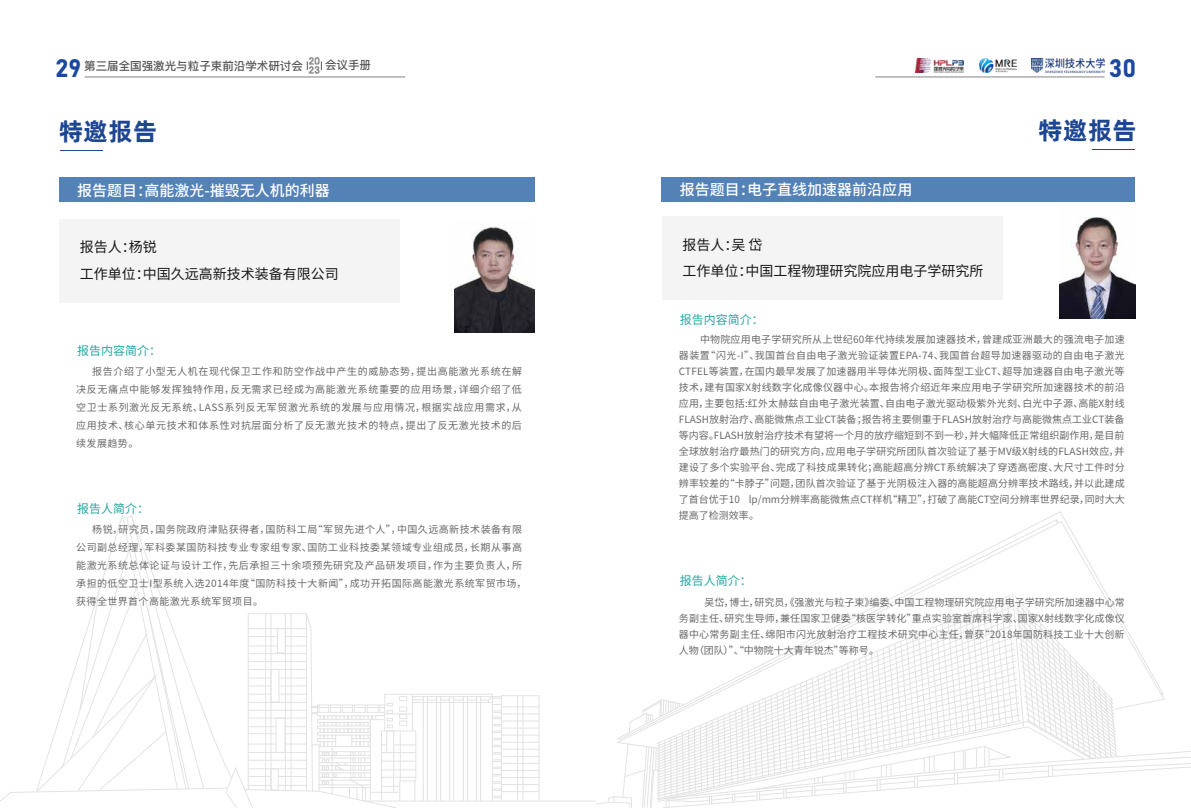
<style>
.page{position:relative;width:1191px;height:808px;background:#fff}
.page>*{position:absolute;margin:0;border:0;box-sizing:border-box;transform-origin:0 0}
.t1{font:25px "Alibaba Pu Hui Ti B";color:#1c4593}
.t2{font:25px "Bahnschrift";color:#1b499e}
.t3{font:500 15px "Source Han Sans CN";color:#fff}
.t4{font:14px/26.4px "Source Han Sans CN";color:#181818}
.t5{font:12px "Source Han Sans CN";color:#25a6a1}
.t6{font:11.5px "Ping Fang SC Bold";color:#555656}
.t7{font:10.8px "H Yb 2 gj";color:#848484}
.t8{font:10px/16px "Source Han Sans CN";letter-spacing:.045em;color:#686868;text-align:justify}
</style>
<div class="page">
<svg style="left:901px;top:521px;width:206px;height:72px"></svg>
<svg style="left:596px;top:593px;width:595px;height:215px"></svg>
<img style="left:915px;top:59px;width:48px;height:14px">
<img style="left:1031px;top:59px;width:73px;height:14px">
<img style="left:979px;top:59px;width:37px;height:14px">
<hr style="left:875px;top:76px;width:229px;height:1px;background:#848484">
<hr style="left:1092px;top:149px;width:43px;height:1px;background:#1b499e">
<hr style="left:363px;top:801px;width:232px;height:1px;background:#3e3e3f">
<hr style="left:517px;top:696px;width:1px;height:105px;background:#3e3e3f">
<hr style="left:523px;top:696px;width:1px;height:105px;background:#3e3e3f">
<svg style="left:0;top:515px;width:501px;height:293px"></svg>
<hr style="left:501px;top:707px;width:38px;height:1px;background:#3e3e3f">
<hr style="left:501px;top:714px;width:38px;height:1px;background:#3e3e3f">
<hr style="left:501px;top:721px;width:38px;height:1px;background:#3e3e3f">
<hr style="left:501px;top:728px;width:38px;height:1px;background:#3e3e3f">
<hr style="left:501px;top:735px;width:38px;height:1px;background:#3e3e3f">
<hr style="left:501px;top:742px;width:38px;height:1px;background:#3e3e3f">
<hr style="left:501px;top:749px;width:38px;height:1px;background:#3e3e3f">
<hr style="left:501px;top:756px;width:38px;height:1px;background:#3e3e3f">
<hr style="left:501px;top:763px;width:38px;height:1px;background:#3e3e3f">
<hr style="left:501px;top:770px;width:38px;height:1px;background:#3e3e3f">
<hr style="left:501px;top:777px;width:38px;height:1px;background:#3e3e3f">
<hr style="left:501px;top:784px;width:38px;height:1px;background:#3e3e3f">
<hr style="left:501px;top:791px;width:38px;height:1px;background:#3e3e3f">
<hr style="left:85px;top:76px;width:320px;height:1px;background:#848484">
<hr style="left:60px;top:150px;width:43px;height:1px;background:#1b499e">
<div style="left:59px;top:178px;width:475px;height:24px;background:#5482b7"></div>
<div style="left:59px;top:219px;width:341px;height:84px;background:#f4f4f4"></div>
<img style="left:455px;top:227px;width:79px;height:106px">
<div style="left:661px;top:178px;width:474px;height:24px;background:#5482b7"></div>
<img style="left:1059px;top:217px;width:76px;height:101px">
<div style="left:661px;top:217px;width:341px;height:83px;background:#f4f4f4"></div>
<h1 class="t2" style="left:56px;top:49px;width:27px">29</h1>
<p class="t7" style="left:309px;top:56px;width:12px">20</p>
<p class="t6" style="left:309px;top:58px;width:64px"><sub>23</sub> 会议手册</p>
<p class="t6" style="left:84px;top:59px;width:220px">第三届全国强激光与粒子束前沿学术研讨会</p>
<h1 class="t2" style="left:1109px;top:49px;width:29px">30</h1>
<h1 class="t1" style="left:59px;top:112px;width:100px">特邀报告</h1>
<h2 class="t3" style="left:77px;top:182px;width:254px">报告题目：高能激光-摧毁无人机的利器</h2>
<h2 class="t3" style="left:680px;top:182px;width:234px">报告题目：电子直线加速器前沿应用</h2>
<h1 class="t1" style="left:1038px;top:111px;width:100px">特邀报告</h1>
<h3 class="t4" style="left:80px;top:234px;width:261px">报告人：杨锐<br>工作单位：中国久远高新技术装备有限公司</h3>
<h3 class="t4" style="left:682px;top:231px;width:302px">报告人：吴 岱<br>工作单位：中国工程物理研究院应用电子学研究所</h3>
<p class="t5" style="left:77px;top:344px;width:85px">报告内容简介：</p>
<p class="t8" style="left:76px;top:363px;width:447px;line-height:18px;text-indent:16px">报告介绍了小型无人机在现代保卫工作和防空作战中产生的威胁态势，提出高能激光系统在解决反无痛点中能够发挥独特作用，反无需求已经成为高能激光系统重要的应用场景，详细介绍了低空卫士系列激光反无系统、LASS系列反无军贸激光系统的发展与应用情况，根据实战应用需求，从应用技术、核心单元技术和体系性对抗层面分析了反无激光技术的特点，提出了反无激光技术的后续发展趋势。</p>
<p class="t5" style="left:77px;top:502px;width:73px">报告人简介：</p>
<p class="t8" style="left:76px;top:520px;width:452px;line-height:18px;text-align:left;text-indent:16px">杨锐，研究员，国务院政府津贴获得者，国防科工局“军贸先进个人”，中国久远高新技术装备有限公司副总经理，军科委某国防科技专业专家组专家、国防工业科技委某领域专业组成员，长期从事高能激光系统总体论证与设计工作，先后承担三十余项预先研究及产品研发项目，作为主要负责人，所承担的低空卫士I型系统入选2014年度“国防科技十大新闻”，成功开拓国际高能激光系统军贸市场，获得全世界首个高能激光系统军贸项目。</p>
<p class="t5" style="left:680px;top:313px;width:85px">报告内容简介：</p>
<p class="t8" style="left:679px;top:331px;width:447px;text-indent:21px">中物院应用电子学研究所从上世纪60年代持续发展加速器技术，曾建成亚洲最大的强流电子加速器装置“闪光-I”、我国首台自由电子激光验证装置EPA-74、我国首台超导加速器驱动的自由电子激光CTFEL等装置，在国内最早发展了加速器用半导体光阴极、面阵型工业CT、超导加速器自由电子激光等技术，建有国家X射线数字化成像仪器中心。本报告将介绍近年来应用电子学研究所加速器技术的前沿应用，主要包括:红外太赫兹自由电子激光装置、自由电子激光驱动极紫外光刻、白光中子源、高能X射线FLASH放射治疗、高能微焦点工业CT装备；报告将主要侧重于FLASH放射治疗与高能微焦点工业CT装备等内容。FLASH放射治疗技术有望将一个月的放疗缩短到不到一秒，并大幅降低正常组织副作用，是目前全球放射治疗最热门的研究方向，应用电子学研究所团队首次验证了基于MV级X射线的FLASH效应，并建设了多个实验平台、完成了科技成果转化；高能超高分辨CT系统解决了穿透高密度、大尺寸工件时分辨率较差的“卡脖子”问题，团队首次验证了基于光阴极注入器的高能超高分辨率技术路线，并以此建成了首台优于10 lp/mm分辨率高能微焦点CT样机“精卫”，打破了高能CT空间分辨率世界纪录，同时大大提高了检测效率。</p>
<p class="t5" style="left:680px;top:574px;width:73px">报告人简介：</p>
<p class="t8" style="left:679px;top:594px;width:447px;text-indent:26px">吴岱，博士，研究员，《强激光与粒子束》编委、中国工程物理研究院应用电子学研究所加速器中心常务副主任、研究生导师，兼任国家卫健委“核医学转化”重点实验室首席科学家、国家X射线数字化成像仪器中心常务副主任、绵阳市闪光放射治疗工程技术研究中心主任，曾获“2018年国防科技工业十大创新人物（团队）”、“中物院十大青年锐杰”等称号。</p>
</div>
